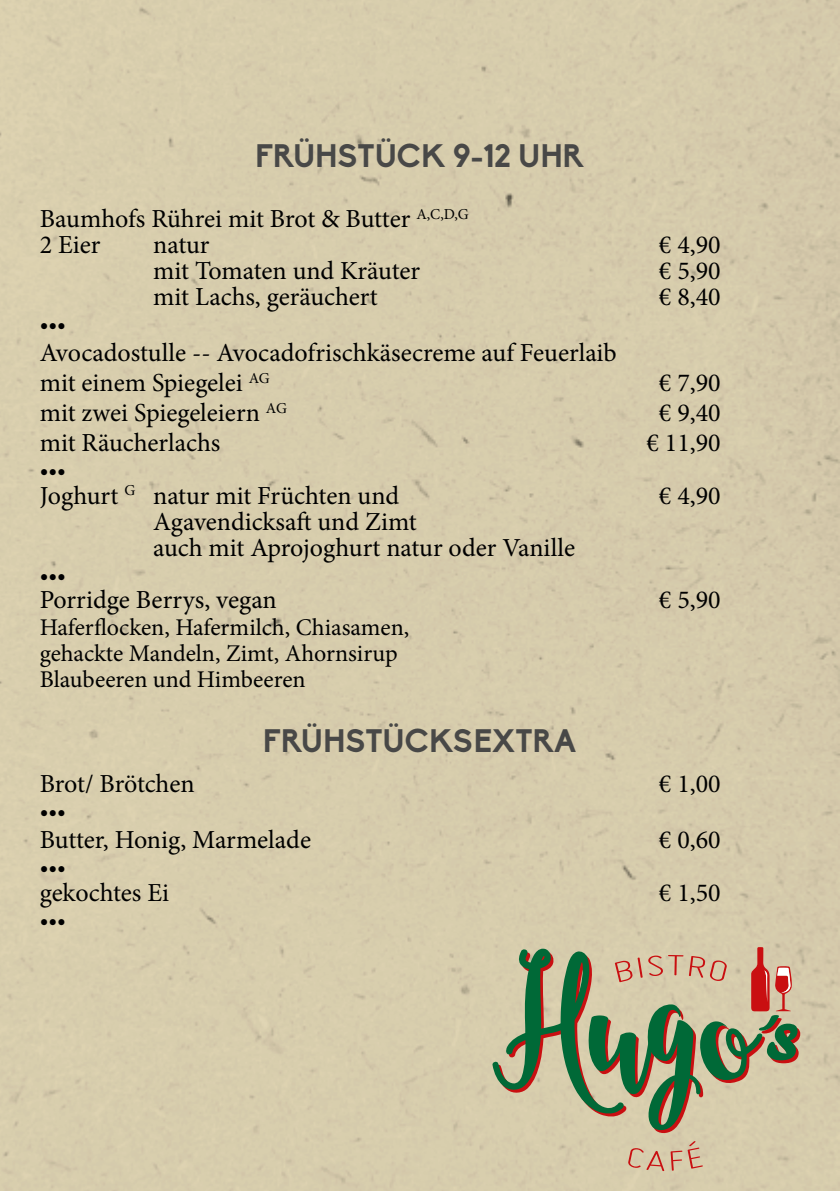
<style>
.page{position:relative;width:840px;height:1191px;background:#fff}
.page>*{position:absolute;margin:0;border:0;box-sizing:border-box;transform-origin:0 0}
.t1{font:700 32px "Biko";color:#484847}
.t2{font:26px/26px "Minion Pro";color:#000}
.t3{font:24px/26.4px "Minion Pro";color:#000}
.t4{font:700 22px "Minion Pro";color:#000}
</style>
<div class="page">
<div style="left:0;top:0;width:839px;height:1191px;background:#d7cdac"></div>
<svg style="left:628px;top:1148px;width:36px;height:23px"></svg>
<svg style="left:670px;top:1141px;width:32px;height:29px"></svg>
<svg style="left:492px;top:947px;width:307px;height:187px"></svg>
<p class="t1" style="left:255px;top:137px;width:330px">FRÜHSTÜCK 9-12 UHR</p>
<p class="t2" style="left:40px;top:206px;width:430px">Baumhofs Rührei mit Brot &amp; Butter <sup>A,C,D,G<br></sup>2 Eier</p>
<p class="t2" style="left:153px;top:232px;width:58px">natur</p>
<p class="t2" style="left:658px;top:232px;width:63px">€ 4,90</p>
<p class="t2" style="left:153px;top:258px;width:268px">mit Tomaten und Kräuter</p>
<p class="t2" style="left:658px;top:258px;width:63px">€ 5,90</p>
<p class="t2" style="left:153px;top:284px;width:226px">mit Lachs, geräuchert</p>
<p class="t2" style="left:658px;top:284px;width:63px">€ 8,40</p>
<p class="t4" style="left:40px;top:309px;width:28px">•••</p>
<p class="t2" style="left:40px;top:338px;width:578px;line-height:30px">Avocadostulle -- Avocadofrischkäsecreme auf Feuerlaib mit einem Spiegelei <sup>AG</sup></p>
<p class="t2" style="left:658px;top:370px;width:63px">€ 7,90</p>
<p class="t2" style="left:40px;top:400px;width:248px">mit zwei Spiegeleiern <sup>AG</sup></p>
<p class="t2" style="left:658px;top:400px;width:63px">€ 9,40</p>
<p class="t2" style="left:40px;top:430px;width:182px">mit Räucherlachs</p>
<p class="t2" style="left:646px;top:430px;width:76px">€ 11,90</p>
<p class="t4" style="left:40px;top:455px;width:28px">•••</p>
<p class="t2" style="left:40px;top:482px;width:361px">Joghurt <sup>G</sup> natur mit Früchten und</p>
<p class="t2" style="left:658px;top:482px;width:63px">€ 4,90</p>
<p class="t2" style="left:153px;top:508px;width:423px">Agavendicksaft und Zimt<br>auch mit Aprojoghurt natur oder Vanille</p>
<p class="t4" style="left:40px;top:559px;width:28px">•••</p>
<p class="t2" style="left:40px;top:587px;width:238px">Porridge Berrys, vegan</p>
<p class="t2" style="left:658px;top:587px;width:63px">€ 5,90</p>
<p class="t3" style="left:40px;top:614px;width:371px">Haferflocken, Hafermilch, Chiasamen, gehackte Mandeln, Zimt, Ahornsirup<br>Blaubeeren und Himbeeren</p>
<p class="t1" style="left:263px;top:722px;width:315px">FRÜHSTÜCKSEXTRA</p>
<p class="t2" style="left:40px;top:771px;width:156px">Brot/ Brötchen</p>
<p class="t2" style="left:658px;top:771px;width:63px">€ 1,00</p>
<p class="t4" style="left:40px;top:796px;width:28px">•••</p>
<p class="t2" style="left:40px;top:827px;width:273px">Butter, Honig, Marmelade</p>
<p class="t2" style="left:658px;top:827px;width:63px">€ 0,60</p>
<p class="t4" style="left:40px;top:852px;width:28px">•••</p>
<p class="t2" style="left:40px;top:879px;width:131px">gekochtes Ei</p>
<p class="t2" style="left:658px;top:879px;width:63px">€ 1,50</p>
<p class="t4" style="left:40px;top:904px;width:28px">•••</p>
</div>
